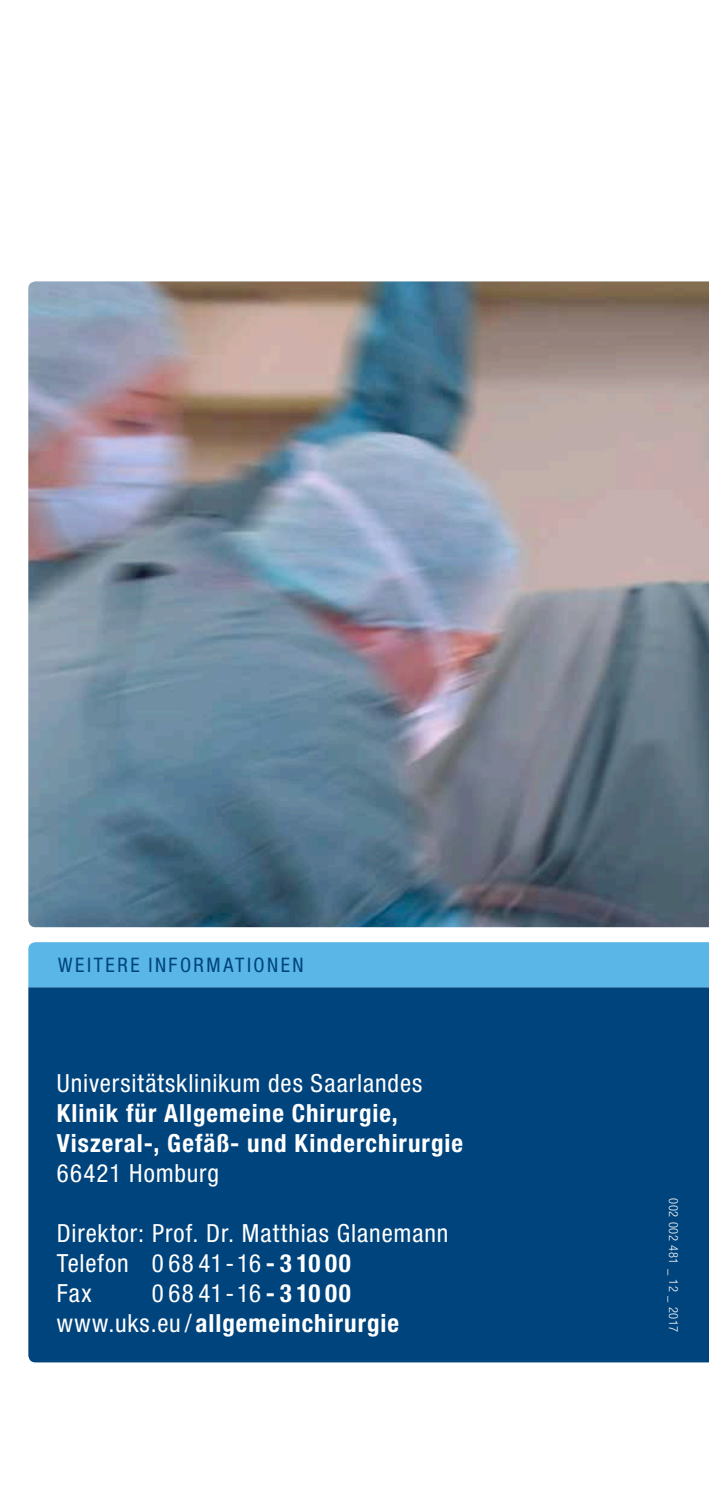
<style>
.page{position:relative;width:709px;height:1489px;background:#fff}
.page>*{position:absolute;margin:0;border:0;box-sizing:border-box;transform-origin:0 0}
.t1{font:700 condensed 25px/30px "Helvetica Neue LT Pro";letter-spacing:.04em;color:#fff}
.t2{font:condensed 25px/30px "Helvetica Neue LT Pro";letter-spacing:.035em;color:#fff}
.t3{font:condensed 20px "Helvetica Neue LT Pro";letter-spacing:.125em;color:#00447d}
.t4{font:300 condensed 12.5px "Helvetica Neue LT Pro";letter-spacing:.05em;color:#fff}
.s1{font-weight:700}
.s2{font-weight:400}
</style>
<div class="page">
<img style="left:28px;top:281px;width:681px;height:646px">
<div style="left:28px;top:987px;width:681px;height:375px;background:#00447d"></div>
<div style="left:28px;top:942px;width:681px;height:45px;background:#59b6e7"></div>
<p class="t3" style="left:58px;top:953px;width:247px">Wei tere informAtionen</p>
<p class="t2" style="left:57px;top:1068px;width:367px">Universitätsklinikum des Saarlandes</p>
<p class="t1" style="left:57px;top:1097px;width:408px">Klinik für Allgemeine Chirurgie,<br>Viszeral-, Gefäß- und Kinderchirurgie</p>
<p class="t2" style="left:57px;top:1158px;width:164px">66421 Homburg</p>
<p class="t2" style="left:57px;top:1218px;width:393px">Direktor: Prof. Dr. Matthias Glanemann<br>Telefon 0 68 41-16 <span class="s1">- 3 10 00<br></span>Fax</p>
<p class="t1" style="left:57px;top:1277px;width:344px;text-indent:95px"><span class="s2">0 68 41-16</span> - 3 10 00 <span class="s2">www.uks.eu /</span> allgemeinchirurgie</p>
<p class="t4" style="left:680px;top:1197px;width:136px;rotate:90deg">002 002 481 _ 12 _ 2017</p>
</div>
